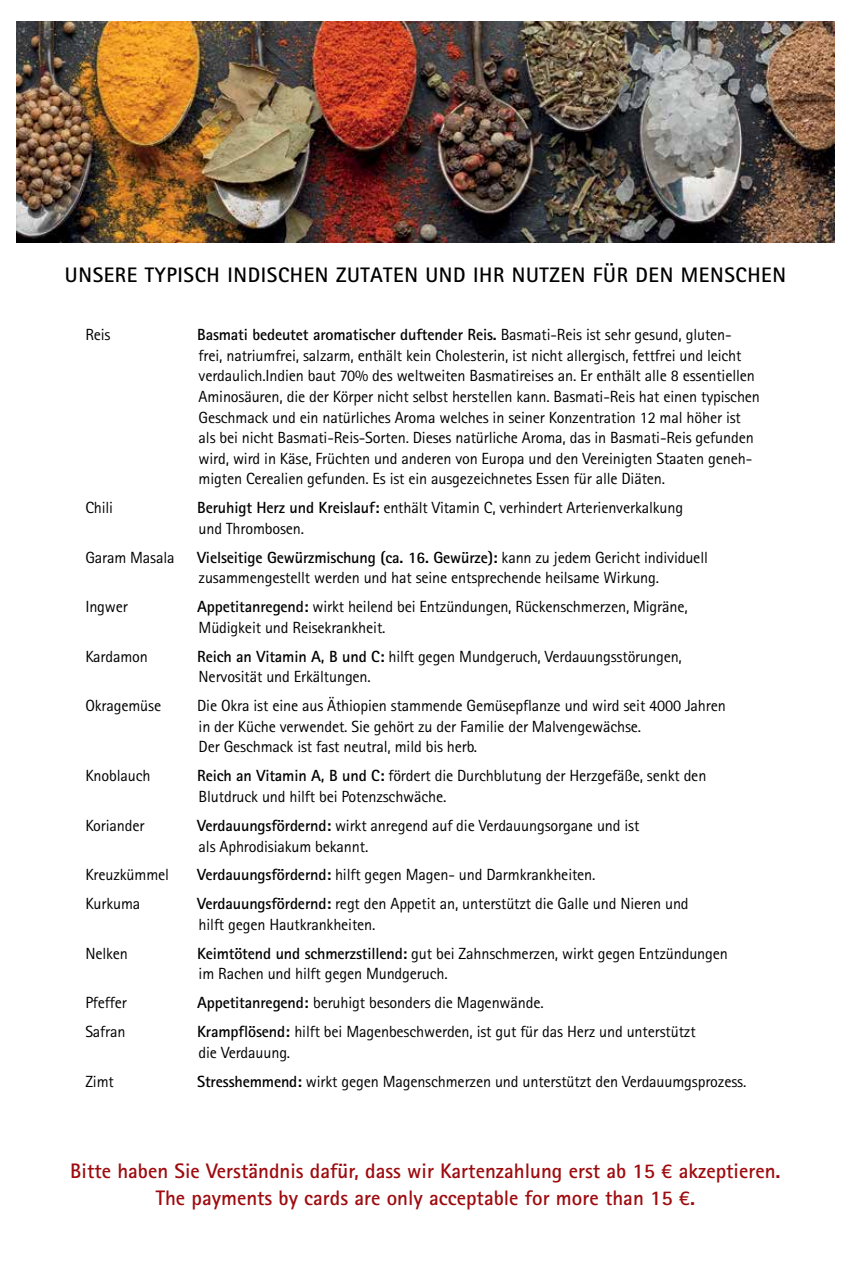
<style>
.page{position:relative;width:851px;height:1263px;background:#fff}
.page>*{position:absolute;margin:0;border:0;box-sizing:border-box;transform-origin:0 0}
.t1{font:700 21px/27px "Rotis Sans Serif";color:#9e0b0f;text-align:center}
.t2{font:700 21px "Rotis Sans Serif";letter-spacing:.03em;color:#000}
.t3{font:16.2px/20.5px "Rotis Sans Serif";letter-spacing:-.01em;color:#000}
.s1{font-weight:700}
</style>
<div class="page">
<img style="left:17px;top:22px;width:817px;height:220px">
<p class="t2" style="left:65px;top:262px;width:131px">Unsere typisch</p>
<p class="t2" style="left:227px;top:262px;width:132px">indisch en zutat</p>
<p class="t2" style="left:393px;top:262px;width:394px">en und ihr nutzen für den Mensch en</p>
<p class="t3" style="left:85px;top:324px;width:27px">Reis</p>
<p class="t3" style="left:197px;top:324px;width:564px"><span class="s1">Basmati bedeutet aromatischer duftender Reis.</span> Basmati-Reis ist sehr gesund, gluten-<br>frei, natriumfrei, salzarm, enthält kein Cholesterin, ist nicht allergisch, fettfrei und leicht verdaulich.Indien baut 70% des weltweiten Basmatireises an. Er enthält alle 8 essentiellen Aminosäuren, die der Körper nicht selbst herstellen kann. Basmati-Reis hat einen typischen Geschmack und ein natürliches Aroma welches in seiner Konzentration 12 mal höher ist als bei nicht Basmati-Reis-Sorten. Dieses natürliche Aroma, das in Basmati-Reis gefunden wird, wird in Käse, Früchten und anderen von Europa und den Vereinigten Staaten geneh&shy;migten Cerealien gefunden. Es ist ein ausgezeichnetes Essen für alle Diäten.</p>
<p class="t3" style="left:85px;top:497px;width:29px">Chili</p>
<p class="t3" style="left:197px;top:497px;width:487px"><span class="s1">Beruhigt Herz und Kreislauf:</span> enthält Vitamin C, verhindert Arterienverkalkung und Thrombosen.</p>
<p class="t3" style="left:85px;top:547px;width:91px">Garam Masala</p>
<p class="t3" style="left:197px;top:547px;width:512px"><span class="s1">Vielseitige Gewürzmischung (ca. 16. Gewürze):</span> kann zu jedem Gericht individuell zusammengestellt werden und hat seine entsprechende heilsame Wirkung.</p>
<p class="t3" style="left:85px;top:596px;width:44px">Ingwer</p>
<p class="t3" style="left:197px;top:596px;width:492px"><span class="s1">Appetitanregend:</span> wirkt heilend bei Entzündungen, Rückenschmerzen, Migräne,<br>Müdigkeit und Reisekrankheit.</p>
<p class="t3" style="left:85px;top:646px;width:64px">Kardamon</p>
<p class="t3" style="left:197px;top:646px;width:486px"><span class="s1">Reich an Vitamin A, B und C:</span> hilft gegen Mundgeruch, Verdauungsstörungen,<br>Nervosität und Erkältungen.</p>
<p class="t3" style="left:85px;top:695px;width:77px">Okragemüse</p>
<p class="t3" style="left:197px;top:695px;width:530px">Die Okra ist eine aus Äthiopien stammende Gemüsepflanze und wird seit 4000 Jahren in der Küche verwendet. Sie gehört zu der Familie der Malvengewächse.<br>Der Geschmack ist fast neutral, mild bis herb.</p>
<p class="t3" style="left:85px;top:765px;width:67px">Knoblauch</p>
<p class="t3" style="left:197px;top:765px;width:510px"><span class="s1">Reich an Vitamin A, B und C:</span> fördert die Durchblutung der Herzgefäße, senkt den<br>Blutdruck und hilft bei Potenzschwäche.</p>
<p class="t3" style="left:85px;top:815px;width:61px">Koriander</p>
<p class="t3" style="left:197px;top:815px;width:444px"><span class="s1">Verdauungsfördernd:</span> wirkt anregend auf die Verdauungsorgane und ist als Aphrodisiakum bekannt.</p>
<p class="t3" style="left:85px;top:864px;width:85px">Kreuzkümmel</p>
<p class="t3" style="left:197px;top:864px;width:400px"><span class="s1">Verdauungsfördernd:</span> hilft gegen Magen- und Darmkrankheiten.</p>
<p class="t3" style="left:85px;top:893px;width:57px">Kurkuma</p>
<p class="t3" style="left:197px;top:893px;width:493px"><span class="s1">Verdauungsfördernd:</span> regt den Appetit an, unterstützt die Galle und Nieren und hilft gegen Hautkrankheiten.</p>
<p class="t3" style="left:85px;top:943px;width:44px">Nelken</p>
<p class="t3" style="left:197px;top:943px;width:532px"><span class="s1">Keimtötend und schmerzstillend:</span> gut bei Zahnschmerzen, wirkt gegen Entzündungen im Rachen und hilft gegen Mundgeruch.</p>
<p class="t3" style="left:85px;top:992px;width:43px">Pfeffer</p>
<p class="t3" style="left:197px;top:992px;width:348px"><span class="s1">Appetitanregend:</span> beruhigt besonders die Magenwände.</p>
<p class="t3" style="left:85px;top:1021px;width:42px">Safran</p>
<p class="t3" style="left:197px;top:1021px;width:500px"><span class="s1">Krampflösend:</span> hilft bei Magenbeschwerden, ist gut für das Herz und unterstützt die Verdauung.</p>
<p class="t3" style="left:85px;top:1071px;width:30px">Zimt</p>
<p class="t3" style="left:197px;top:1071px;width:550px"><span class="s1">Stresshemmend:</span> wirkt gegen Magenschmerzen und unterstützt den Verdauumgsprozess.</p>
<p class="t1" style="left:70px;top:1156px;width:711px">Bitte haben Sie Verständnis dafür, dass wir Kartenzahlung erst ab 15 € akzeptieren.<br>The payments by cards are only acceptable for more than 15 €.</p>
</div>
